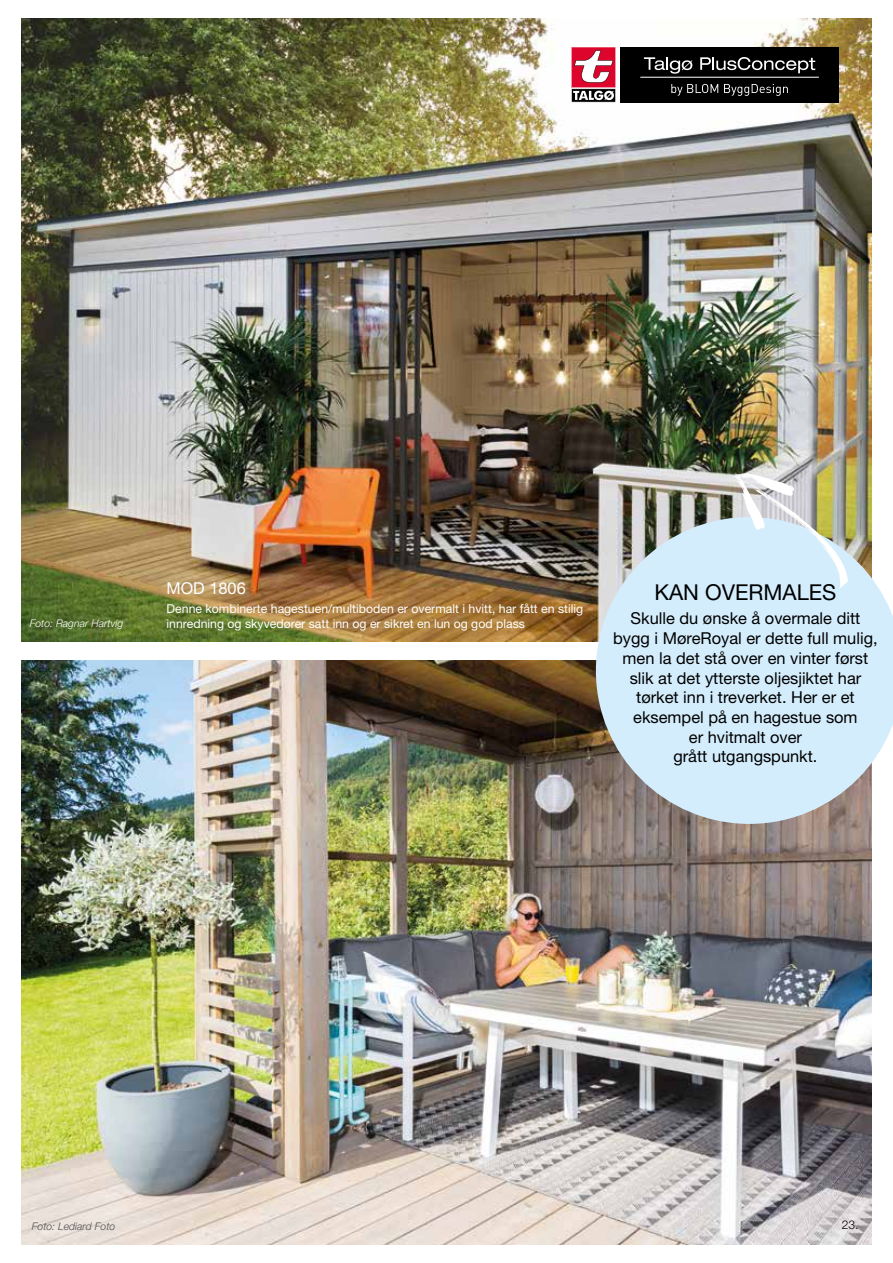
<style>
.page{position:relative;width:893px;height:1263px;background:#fff}
.page>*{position:absolute;margin:0;border:0;box-sizing:border-box;transform-origin:0 0}
.t1{font:21.9px "Helvetica Neue LT Std";color:#000}
.t2{font:16.35px/19.6px "Helvetica Neue LT Std";color:#000;text-align:center}
.t3{font:16.35px "Helvetica Neue LT Std";color:#fff}
.t4{font:12.3px "Helvetica Neue LT Std";color:#fff}
.t5{font:300 12px "Helvetica Neue LT Std";color:#000}
.t6{font:italic 300 10.5px "Helvetica Neue LT Std";color:#fff}
.t7{font:italic 300 10.5px "Helvetica Neue LT Std";color:#4d4d4d}
</style>
<div class="page">
<img style="left:21px;top:660px;width:850px;height:584px">
<img style="left:21px;top:18px;width:850px;height:624px">
<svg style="left:596px;top:517px;width:297px;height:307px;background:#cbdde7"></svg>
<svg style="left:717px;top:472px;width:131px;height:134px;background:#cddbdb"></svg>
<div style="left:620px;top:47px;width:219px;height:56px;background:#000"></div>
<svg style="left:644px;top:57px;width:48px;height:17px"></svg>
<svg style="left:700px;top:57px;width:115px;height:16px"></svg>
<hr style="left:640px;top:77px;width:179px;height:1px;background:#fff">
<svg style="left:571px;top:47px;width:45px;height:55px"></svg>
<svg style="left:671px;top:84px;width:47px;height:12px"></svg>
<svg style="left:724px;top:84px;width:64px;height:12px"></svg>
<p class="t3" style="left:167px;top:579px;width:81px">MOD 1806</p>
<p class="t4" style="left:167px;top:601px;width:418px">Denne kombinerte hagestuen/multiboden er overmalt i hvitt, har fått en stilig</p>
<p class="t6" style="left:30px;top:617px;width:95px">Foto: Ragnar Hartvig</p>
<p class="t4" style="left:167px;top:616px;width:360px">innredning og skyvedører satt inn og er sikret en lun og god plass</p>
<h1 class="t1" style="left:654px;top:579px;width:183px">KAN OVERMALES</h1>
<p class="t2" style="left:613px;top:608px;width:266px">Skulle du ønske å overmale ditt bygg i MøreRoyal er dette full mulig, men la det stå over en vinter først slik at det ytterste oljesjiktet har tørket inn i treverket. Her er et eksempel på en hagestue som<br>er hvitmalt over<br>grått utgangspunkt.</p>
<p class="t7" style="left:32px;top:1220px;width:85px">Foto: Lediard Foto</p>
<p class="t5" style="left:842px;top:1217px;width:18px">23.</p>
</div>
